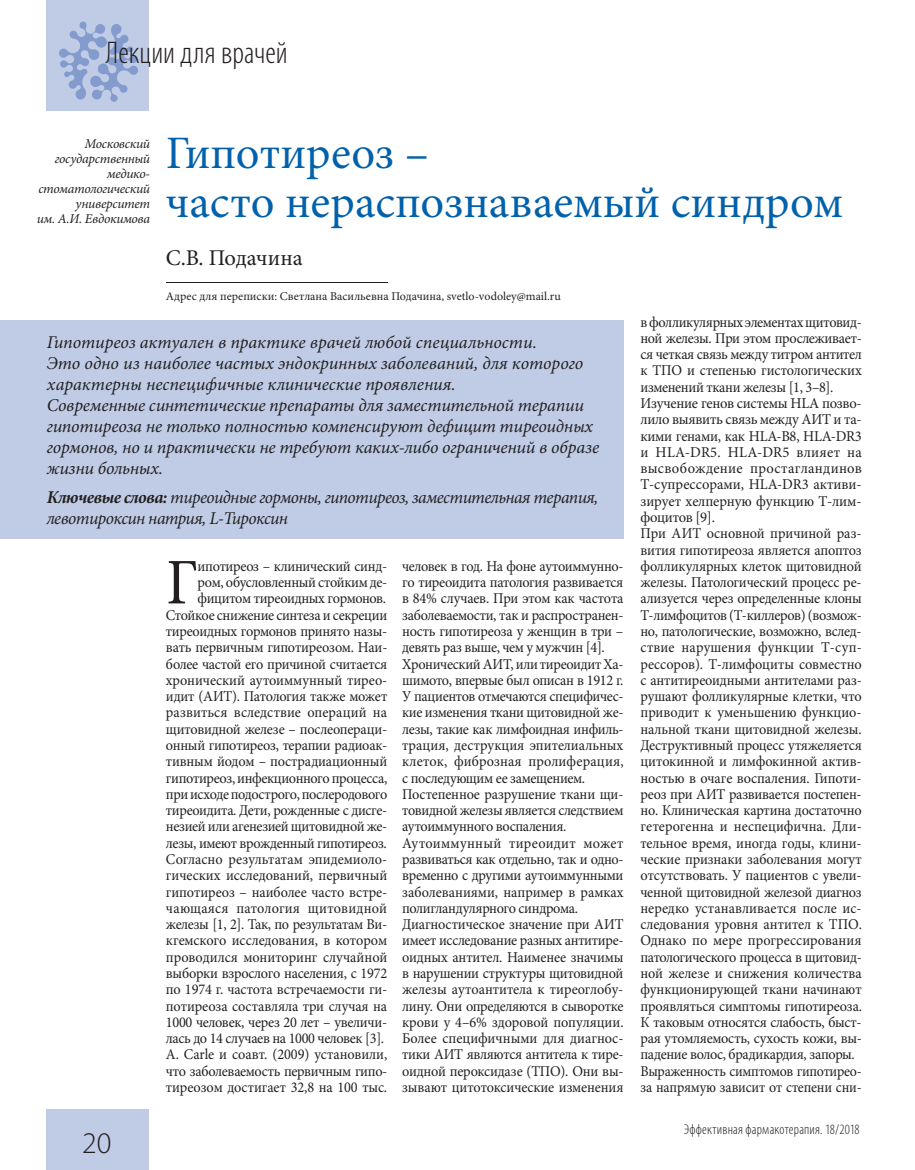
<style>
.page{position:relative;width:915px;height:1170px;background:#fff}
.page>*{position:absolute;margin:0;border:0;box-sizing:border-box;transform-origin:0 0}
.t1{font:65.1px "Minion Pro";color:#231f20;scale:.95 1}
.t2{font:46.5px/49.5px "Minion Pro";color:#0161ab}
.t3{font:300 condensed 31.5px "Myriad Pro";color:#231f20}
.t4{font:300 30px "Myriad Pro";color:#231f20}
.t5{font:22.5px "Minion Pro";letter-spacing:-.005em;color:#231f20}
.t6{font:italic 18px/21px "Minion Pro";letter-spacing:-.01em;color:#231f20}
.t7{font:italic 18px/21px "Minion Pro";letter-spacing:-.03em;color:#231f20}
.t8{font:15px/16.2px "Minion Pro";letter-spacing:-.015em;color:#231f20;scale:.95 1}
.t9{font:300 condensed 14.25px "Myriad Pro";letter-spacing:.015em;color:#231f20}
.t10{font:italic 13.5px/15px "Minion Pro";letter-spacing:-.02em;color:#231f20;text-align:right}
.t11{font:12px "Minion Pro";color:#231f20}
.s1{font-weight:700}
</style>
<div class="page">
<div style="left:47px;top:0;width:102px;height:111px;background:#c0cce6"></div>
<div style="left:47px;top:1108px;width:102px;height:61px;background:#c0cce6"></div>
<svg style="left:59px;top:22px;width:79px;height:80px"></svg>
<hr style="left:166px;top:282px;width:221px;height:1px;background:#231f20">
<div style="left:0;top:320px;width:623px;height:218px;background:#c0cce6"></div>
<h3 class="t3" style="left:106px;top:34px;width:183px">Лекции для врачей</h3>
<p class="t10" style="left:37px;top:136px;width:115px">Московский государственный медико&shy;стоматологический университет<br>им. А.И. Евдокимова</p>
<h2 class="t2" style="left:166px;top:128px;width:678px">Гипотиреоз –<br>часто нераспознаваемый синдром</h2>
<h3 class="t5" style="left:166px;top:242px;width:138px">С.В. Подачина</h3>
<p class="t11" style="left:166px;top:287px;width:396px">Адрес для переписки: Светлана Васильевна Подачина, svetlo-vodoley@mail.ru</p>
<p class="t6" style="left:47px;top:331px;width:553px">Гипотиреоз актуален в практике врачей любой специальности.<br>Это одно из наиболее частых эндокринных заболеваний, для которого характерны неспецифичные клинические проявления.<br>Современные синтетические препараты для заместительной терапии гипотиреоза не только полностью компенсируют дефицит тиреоидных гормонов, но и практически не требуют каких-либо ограничений в образе жизни больных.</p>
<p class="t7" style="left:47px;top:487px;width:553px"><span class="s1">Ключевые слова:</span> тиреоидные гормоны, гипотиреоз, заместительная терапия, левотироксин натрия, L-Тироксин</p>
<p class="t8" style="left:640px;top:313px;width:234px">в фолликулярных элементах щитовид&shy;ной железы. При этом прослеживает&shy;ся четкая связь между титром антител к ТПО и степенью гистологических изменений ткани железы [1, 3–8].<br>Изучение генов системы HLA позво&shy;лило выявить связь между АИТ и та&shy;кими генами, как HLA-B8, HLA-DR3 и HLA-DR5. HLA-DR5 влияет на высвобождение простагландинов Т-супрессорами, HLA-DR3 активи&shy;зирует хелперную функцию Т-лим&shy;фоцитов [9].<br>При АИТ основной причиной раз&shy;вития гипотиреоза является апоптоз фолликулярных клеток щитовидной железы. Патологический процесс ре&shy;ализуется через определенные клоны Т-лимфоцитов (Т-киллеров) (возмож&shy;но, патологические, возможно, вслед&shy;ствие нарушения функции Т-суп&shy;рессоров). Т-лимфоциты совместно с антитиреоидными антителами раз&shy;рушают фолликулярные клетки, что приводит к уменьшению функцио&shy;нальной ткани щитовидной железы.<br>Деструктивный процесс утяжеляется цитокинной и лимфокинной актив&shy;ностью в очаге воспаления. Гипоти&shy;реоз при АИТ развивается постепен&shy;но. Клиническая картина достаточно гетерогенна и неспецифична. Дли&shy;тельное время, иногда годы, клини&shy;ческие признаки заболевания могут отсутствовать. У пациентов с увели&shy;ченной щитовидной железой диагноз нередко устанавливается после ис&shy;следования уровня антител к ТПО.<br>Однако по мере прогрессирования патологического процесса в щитовид&shy;ной железе и снижения количества функционирующей ткани начинают проявляться симптомы гипотиреоза.<br>К таковым относятся слабость, быст&shy;рая утомляемость, сухость кожи, вы&shy;падение волос, брадикардия, запоры.<br>Выраженность симптомов гипотирео&shy;за напрямую зависит от степени сни-</p>
<p class="t8" style="left:166px;top:558px;width:234px;text-align:right">ипотиреоз – клинический синд-<br>ром, обусловленный стойким де&shy;фицитом тиреоидных гормонов.<br>Стойкое снижение синтеза и секреции тиреоидных гормонов принято назы&shy;вать первичным гипотиреозом. Наи&shy;более частой его причиной считается хронический аутоиммунный тирео&shy;идит (АИТ). Патология также может развиться вследствие операций на щитовидной железе – послеопераци&shy;онный гипотиреоз, терапии радиоак&shy;тивным йодом – пострадиационный гипотиреоз, инфекционного процесса, при исходе подострого, послеродового тиреоидита. Дети, рожденные с дисге&shy;незией или агенезией щитовидной же&shy;лезы, имеют врожденный гипотиреоз.<br>Согласно результатам эпидемиоло&shy;гических исследований, первичный гипотиреоз – наиболее часто встре&shy;чающаяся патология щитовидной железы [1, 2]. Так, по результатам Ви&shy;кгемского исследования, в котором проводился мониторинг случайной выборки взрослого населения, с 1972 по 1974 г. частота встречаемости ги&shy;потиреоза составляла три случая на 1000 человек, через 20 лет – увеличи&shy;лась до 14 случаев на 1000 человек [3].<br>A. Carle и соавт. (2009) установили, что заболеваемость первичным гипо&shy;тиреозом достигает 32,8 на 100 тыс.</p>
<p class="t8" style="left:402px;top:558px;width:234px">человек в год. На фоне аутоиммунно&shy;го тиреоидита патология развивается в 84% случаев. При этом как частота заболеваемости, так и распространен&shy;ность гипотиреоза у женщин в три – девять раз выше, чем у мужчин [4].<br>Хронический АИТ, или тиреоидит Ха&shy;шимото, впервые был описан в 1912 г.<br>У пациентов отмечаются специфичес&shy;кие изменения ткани щитовидной же&shy;лезы, такие как лимфоидная инфиль&shy;трация, деструкция эпителиальных клеток, фиброзная пролиферация, с последующим ее замещением.<br>Постепенное разрушение ткани щи&shy;товидной железы является следствием аутоиммунного воспаления.<br>Аутоиммунный тиреоидит может развиваться как отдельно, так и одно&shy;временно с другими аутоиммунными заболеваниями, например в рамках полигландулярного синдрома.<br>Диагностическое значение при АИТ имеет исследование разных антитире&shy;оидных антител. Наименее значимы в нарушении структуры щитовидной железы аутоантитела к тиреоглобу&shy;лину. Они определяются в сыворотке крови у 4–6% здоровой популяции.<br>Более специфичными для диагнос&shy;тики АИТ являются антитела к тире&shy;оидной пероксидазе (ТПО). Они вы&shy;зывают цитотоксические изменения</p>
<h1 class="t1" style="left:166px;top:539px;width:35px">Г</h1>
<h3 class="t4" style="left:82px;top:1125px;width:31px">20</h3>
<p class="t9" style="left:683px;top:1120px;width:177px">Эффективная фармакотерапия. 18/2018</p>
</div>
